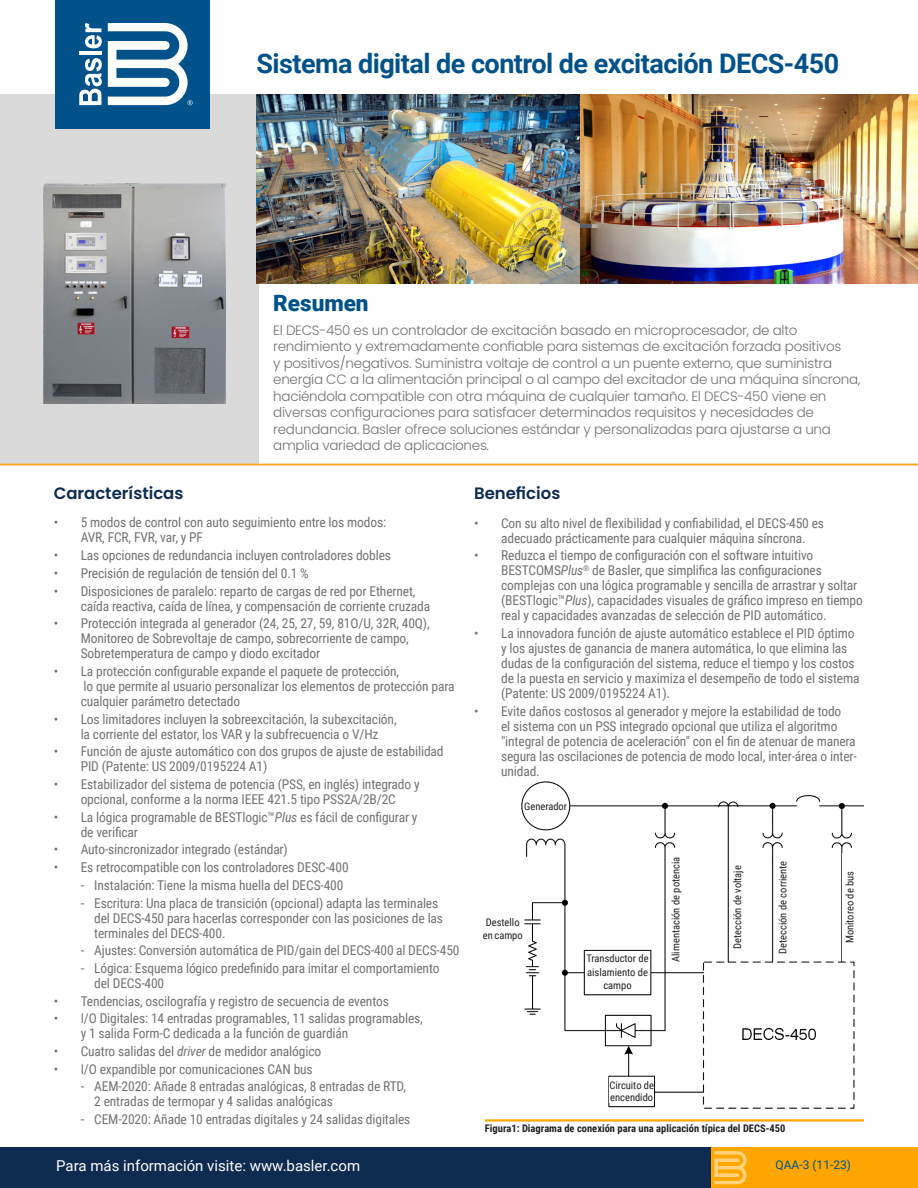
<style>
.page{position:relative;width:918px;height:1188px;background:#fff}
.page>*{position:absolute;margin:0;border:0;box-sizing:border-box;transform-origin:0 0}
._01_Title__Page_1{font:700 27px "Roboto";letter-spacing:-.02em;color:#01528a}
._02_Product_Description__Heading{font:900 22.5px "Roboto";color:#01528a}
._04_Features_Benefits__Heading{font:600 16.5px "Poppins";color:#0d2b51}
.t1{font:15px "Roboto";color:#fff}
.t2{font:13.5px/15px "Roboto Condensed";letter-spacing:-.01em;color:#717271}
._03_Product_Description__Body{font:300 13.5px/16.5px "Poppins";letter-spacing:-.02em;color:#717271}
._08_P_N_and_Date{font:12px "Roboto";color:#01528a}
._13_Instruction_Manual_Link{font:10.5px/13.5px "Roboto Condensed";color:#231f20}
._07_Figure_Caption{font:700 10.5px "Roboto Condensed";color:#231f20}
.s1{font-style:italic}
.s2{font-family:"Roboto"}
</style>
<div class="page">
<div style="left:0;top:94px;width:259px;height:371px;background:#dbdada"></div>
<div style="left:56px;top:0;width:154px;height:129px;background:#01528a"></div>
<svg style="left:108px;top:23px;width:85px;height:82px"></svg>
<svg style="left:79px;top:58px;width:23px;height:47px"></svg>
<hr style="left:79px;top:51px;width:22px;height:4px;background:#fff">
<svg style="left:85px;top:23px;width:17px;height:25px"></svg>
<hr style="left:0;top:464px;width:918px;height:1px;background:#f4a81c">
<div style="left:711px;top:1148px;width:207px;height:40px;background:#ffa700"></div>
<div style="left:0;top:1148px;width:711px;height:40px;background:#0d2b51"></div>
<svg style="left:714px;top:1151px;width:33px;height:33px"></svg>
<img style="left:580px;top:94px;width:338px;height:190px">
<img style="left:256px;top:94px;width:324px;height:190px">
<img style="left:44px;top:184px;width:182px;height:220px">
<img style="left:521px;top:781px;width:343px;height:328px">
<hr style="left:485px;top:1119px;width:379px;height:3px;background:#ffa700">
<div style="left:483px;top:915px;width:40px;height:27px;background:#fff"></div>
<div style="left:586px;top:951px;width:63px;height:41px;background:#fff"></div>
<div style="left:669px;top:855px;width:13px;height:108px;background:#fff"></div>
<div style="left:730px;top:853px;width:22px;height:108px;background:#fff"></div>
<div style="left:775px;top:853px;width:22px;height:108px;background:#fff"></div>
<div style="left:842px;top:853px;width:22px;height:108px;background:#fff"></div>
<div style="left:524px;top:799px;width:44px;height:13px;background:#fff"></div>
<div style="left:610px;top:1078px;width:44px;height:25px;background:#fff"></div>
<p class="_01_Title__Page_1" style="left:256px;top:45px;width:584px">Sistema digital de control de excitación DECS-450</p>
<p class="_02_Product_Description__Heading" style="left:273px;top:287px;width:97px">Resumen</p>
<p class="_03_Product_Description__Body" style="left:273px;top:322px;width:589px">El DECS-450 es un controlador de excitación basado en microprocesador, de alto rendimiento y extremadamente confiable para sistemas de excitación forzada positivos<br>y positivos/negativos. Suministra voltaje de control a un puente externo, que suministra energía CC a la alimentación principal o al campo del excitador de una máquina síncrona, haciéndola compatible con otra máquina de cualquier tamaño. El DECS-450 viene en diversas configuraciones para satisfacer determinados requisitos y necesidades de redundancia. Basler ofrece soluciones estándar y personalizadas para ajustarse a una amplia variedad de aplicaciones.</p>
<p class="_04_Features_Benefits__Heading" style="left:54px;top:484px;width:131px">Características</p>
<p class="t2" style="left:81px;top:515px;width:307px;text-indent:-27px">• 5 modos de control con auto seguimiento entre los modos:<br>AVR, FCR, FVR, var, y PF</p>
<p class="t2" style="left:54px;top:547px;width:339px">• Las opciones de redundancia incluyen controladores dobles</p>
<p class="t2" style="left:54px;top:565px;width:257px">• Precisión de regulación de tensión del 0.1 %</p>
<p class="t2" style="left:81px;top:583px;width:351px;text-indent:-27px">• Disposiciones de paralelo: reparto de cargas de red por Ethernet, caída reactiva, caída de línea, y compensación de corriente cruzada</p>
<p class="t2" style="left:81px;top:615px;width:351px;text-indent:-27px">• Protección integrada al generador (24, 25, 27, 59, 81O/U, 32R, 40Q),<br>Monitoreo de Sobrevoltaje de campo, sobrecorriente de campo,<br>Sobretemperatura de campo y diodo excitador</p>
<p class="t2" style="left:81px;top:663px;width:375px;text-indent:-27px">• La protección configurable expande el paquete de protección,<br>lo que permite al usuario personalizar los elementos de protección para cualquier parámetro detectado</p>
<p class="t2" style="left:81px;top:711px;width:317px;text-indent:-27px">• Los limitadores incluyen la sobreexcitación, la subexcitación, la corriente del estator, los VAR y la subfrecuencia o V/Hz</p>
<p class="t2" style="left:81px;top:744px;width:364px;text-indent:-27px">• Función de ajuste automático con dos grupos de ajuste de estabilidad<br>PID (Patente: US 2009/0195224 A1)</p>
<p class="t2" style="left:54px;top:776px;width:368px;text-align:center">• Estabilizador del sistema de potencia (PSS, en inglés) integrado y opcional, conforme a la norma IEEE 421.5 tipo PSS2A/2B/2C</p>
<p class="t2" style="left:81px;top:809px;width:338px;text-indent:-27px">• La lógica programable de BESTlogic™<span class="s1">Plus</span> es fácil de configurar y de verificar</p>
<p class="t2" style="left:54px;top:842px;width:236px">• Auto-sincronizador integrado (estándar)</p>
<p class="t2" style="left:54px;top:859px;width:297px">• Es retrocompatible con los controladores DESC-400</p>
<p class="t2" style="left:81px;top:877px;width:264px"><span class="s2">-</span> Instalación: Tiene la misma huella del DECS-400</p>
<p class="t2" style="left:94px;top:895px;width:350px;text-indent:-14px"><span class="s2">-</span> Escritura: Una placa de transición (opcional) adapta las terminales del DECS-450 para hacerlas corresponder con las posiciones de las terminales del DECS-400.</p>
<p class="t2" style="left:81px;top:942px;width:380px"><span class="s2">-</span> Ajustes: Conversión automática de PID/gain del DECS-400 al DECS-450</p>
<p class="t2" style="left:94px;top:960px;width:347px;text-indent:-14px"><span class="s2">-</span> Lógica: Esquema lógico predefinido para imitar el comportamiento del DECS-400</p>
<p class="t2" style="left:54px;top:993px;width:337px">• Tendencias, oscilografía y registro de secuencia de eventos</p>
<p class="t2" style="left:81px;top:1011px;width:344px;text-indent:-27px">• I/O Digitales: 14 entradas programables, 11 salidas programables, y 1 salida Form-C dedicada a la función de guardián</p>
<p class="t2" style="left:54px;top:1043px;width:269px">• Cuatro salidas del <span class="s1">driver</span> de medidor analógico</p>
<p class="t2" style="left:54px;top:1061px;width:261px">• I/O expandible por comunicaciones CAN bus</p>
<p class="t2" style="left:94px;top:1079px;width:313px;text-indent:-14px"><span class="s2">-</span> AEM-2020: Añade 8 entradas analógicas, 8 entradas de RTD,<br>2 entradas de termopar y 4 salidas analógicas</p>
<p class="t2" style="left:81px;top:1111px;width:331px"><span class="s2">-</span> CEM-2020: Añade 10 entradas digitales y 24 salidas digitales</p>
<p class="t1" style="left:56px;top:1155px;width:305px">Para más información visite: www.basler.com</p>
<p class="_04_Features_Benefits__Heading" style="left:474px;top:484px;width:88px">Beneficios</p>
<p class="t2" style="left:501px;top:515px;width:325px;text-indent:-27px">• Con su alto nivel de flexibilidad y confiabilidad, el DECS-450 es adecuado prácticamente para cualquier máquina síncrona.</p>
<p class="t2" style="left:501px;top:547px;width:363px;text-indent:-27px">• Reduzca el tiempo de configuración con el software intuitivo BESTCOMS<span class="s1">Plus</span><sup>®</sup> de Basler, que simplifica las configuraciones complejas con una lógica programable y sencilla de arrastrar y soltar (BESTlogic™<span class="s1">Plus</span>), capacidades visuales de gráfico impreso en tiempo real y capacidades avanzadas de selección de PID automático.</p>
<p class="t2" style="left:501px;top:625px;width:360px;text-indent:-27px">• La innovadora función de ajuste automático establece el PID óptimo y los ajustes de ganancia de manera automática, lo que elimina las dudas de la configuración del sistema, reduce el tiempo y los costos de la puesta en servicio y maximiza el desempeño de todo el sistema (Patente: US 2009/0195224 A1).</p>
<p class="t2" style="left:501px;top:703px;width:357px;text-indent:-27px">• Evite daños costosos al generador y mejore la estabilidad de todo<br>el sistema con un PSS integrado opcional que utiliza el algoritmo "integral de potencia de aceleración" con el fin de atenuar de manera segura las oscilaciones de potencia de modo local, inter-área o inter&shy;unidad.</p>
<p class="_13_Instruction_Manual_Link" style="left:524px;top:799px;width:44px">Generador</p>
<p class="_13_Instruction_Manual_Link" style="left:483px;top:915px;width:41px">Destello en campo</p>
<p class="_13_Instruction_Manual_Link" style="left:586px;top:952px;width:64px;text-align:center">Transductor de aislamiento de campo</p>
<p class="_13_Instruction_Manual_Link" style="left:669px;top:962px;width:107px;rotate:-90deg">Alimentación de potencia</p>
<p class="_13_Instruction_Manual_Link" style="left:730px;top:949px;width:85px;rotate:-90deg">Detección de voltaje</p>
<p class="_13_Instruction_Manual_Link" style="left:776px;top:954px;width:95px;rotate:-90deg">Detección de corriente</p>
<p class="_13_Instruction_Manual_Link" style="left:843px;top:943px;width:74px;rotate:-90deg">Monitoreo de bus</p>
<p class="_13_Instruction_Manual_Link" style="left:610px;top:1079px;width:46px;line-height:12px">Circuito de encendido</p>
<p class="_07_Figure_Caption" style="left:485px;top:1121px;width:302px">Figura1: Diagrama de conexión para una aplicación típica del DECS-450</p>
<p class="_08_P_N_and_Date" style="left:776px;top:1157px;width:77px">QAA-3 (11-23)</p>
</div>
